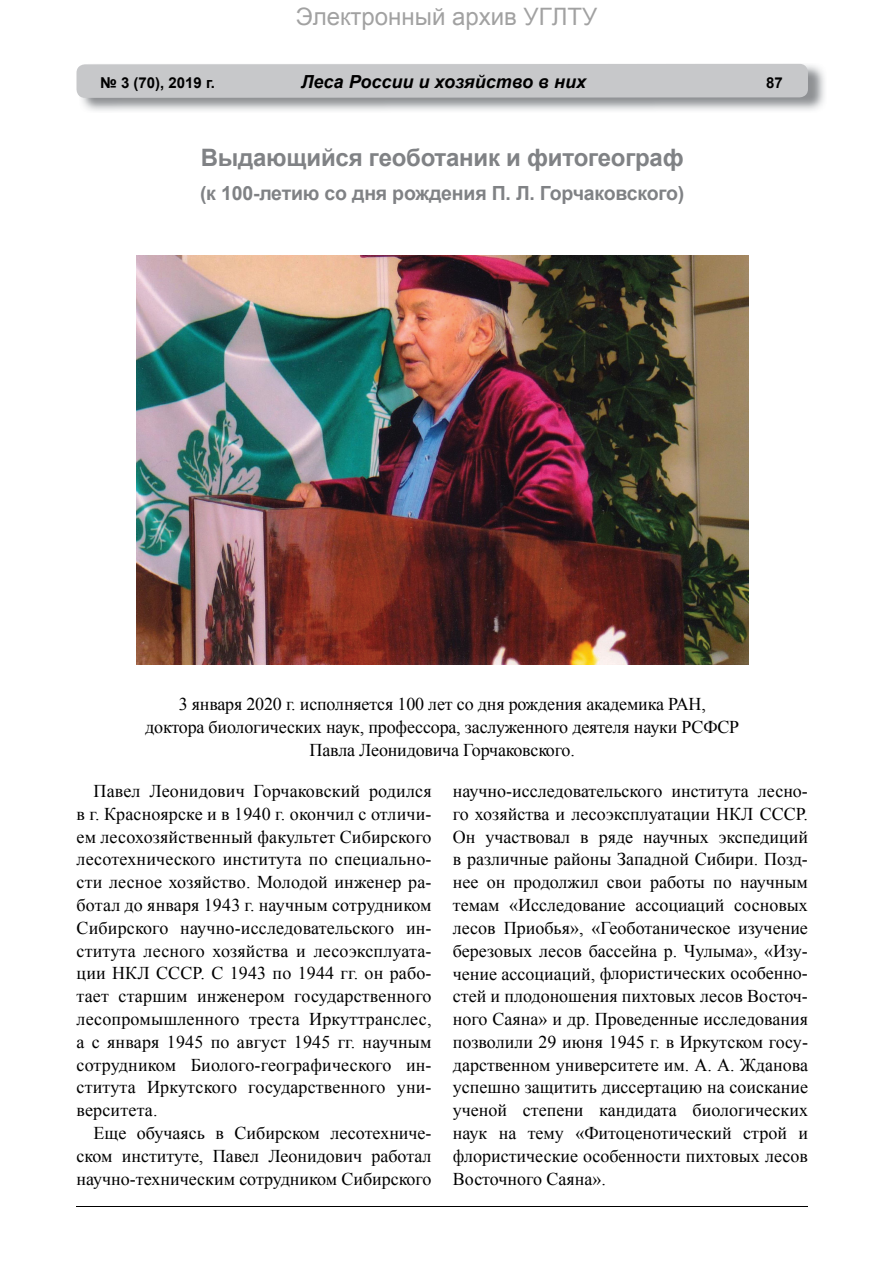
<style>
.page{position:relative;width:893px;height:1263px;background:#fff}
.page>*{position:absolute;margin:0;border:0;box-sizing:border-box;transform-origin:0 0}
.t1{font:700 24px "Arial";letter-spacing:-.01em;color:#808285}
.t2{font:24px "Arial";color:rgb(0 0 0/.37)}
.t3{font:700 19.5px "Arial";letter-spacing:-.01em;color:#808285}
.t4{font:18px/22.8px "Times New Roman";letter-spacing:-.01em;color:#000;text-align:justify}
.t5{font:italic 700 18px "Arial";color:#000}
.t6{font:700 15px "Arial";color:#000}
</style>
<div class="page">
<hr style="left:76px;top:1207px;width:732px;height:1px;background:#000">
<img style="left:81px;top:63px;width:744px;height:48px">
<div style="left:76px;top:64px;width:732px;height:34px;background:#c7c8ca"></div>
<img style="left:136px;top:255px;width:612px;height:409px">
<h1 class="t2" style="left:295px;top:1px;width:304px">Электронный архив УГЛТУ</h1>
<p class="t6" style="left:100px;top:74px;width:116px">№ 3 (70), 2019 г.</p>
<p class="t5" style="left:301px;top:71px;width:286px">Леса России и хозяйство в них</p>
<p class="t6" style="left:766px;top:74px;width:18px">87</p>
<h1 class="t1" style="left:201px;top:145px;width:484px">Выдающийся геоботаник и фитогеограф</h1>
<p class="t3" style="left:200px;top:182px;width:486px">(к 100-летию со дня рождения П. Л. Горчаковского)</p>
<p class="t4" style="left:145px;top:693px;width:595px;text-align:center">3 января 2020 г. исполняется 100 лет со дня рождения академика РАН,<br>доктора биологических наук, профессора, заслуженного деятеля науки РСФСР<br>Павла Леонидовича Горчаковского.</p>
<p class="t4" style="left:76px;top:780px;width:357px;text-indent:17px">Павел Леонидович Горчаковский родился в г. Красноярске и в 1940 г. окончил с отличи&shy;ем лесохозяйственный факультет Сибирского лесотехнического института по специально&shy;сти лесное хозяйство. Молодой инженер ра&shy;ботал до января 1943 г. научным сотрудником Сибирского научно-исследовательского ин&shy;ститута лесного хозяйства и лесоэксплуата&shy;ции НКЛ СССР. С 1943 по 1944 гг. он рабо&shy;тает старшим инженером государственного лесопромышленного треста Иркуттранслес, а с января 1945 по август 1945 гг. научным сотрудником Биолого-географического ин&shy;ститута Иркутского государственного уни&shy;верситета.</p>
<p class="t4" style="left:76px;top:1122px;width:357px;text-indent:17px">Еще обучаясь в Сибирском лесотехниче&shy;ском институте, Павел Леонидович работал научно-техническим сотрудником Сибирского</p>
<p class="t4" style="left:453px;top:780px;width:357px">научно-исследовательского института лесно&shy;го хозяйства и лесоэксплуатации НКЛ СССР.<br>Он участвовал в ряде научных экспедиций в различные районы Западной Сибири. Позд&shy;нее он продолжил свои работы по научным темам «Исследование ассоциаций сосновых лесов Приобья», «Геоботаническое изучение березовых лесов бассейна р. Чулыма», «Изу&shy;чение ассоциаций, флористических особенно&shy;стей и плодоношения пихтовых лесов Восточ&shy;ного Саяна» и др. Проведенные исследования позволили 29 июня 1945 г. в Иркутском госу&shy;дарственном университете им. А. А. Жданова успешно защитить диссертацию на соискание ученой степени кандидата биологических наук на тему «Фитоценотический строй и флористические особенности пихтовых лесов Восточного Саяна».</p>
</div>
